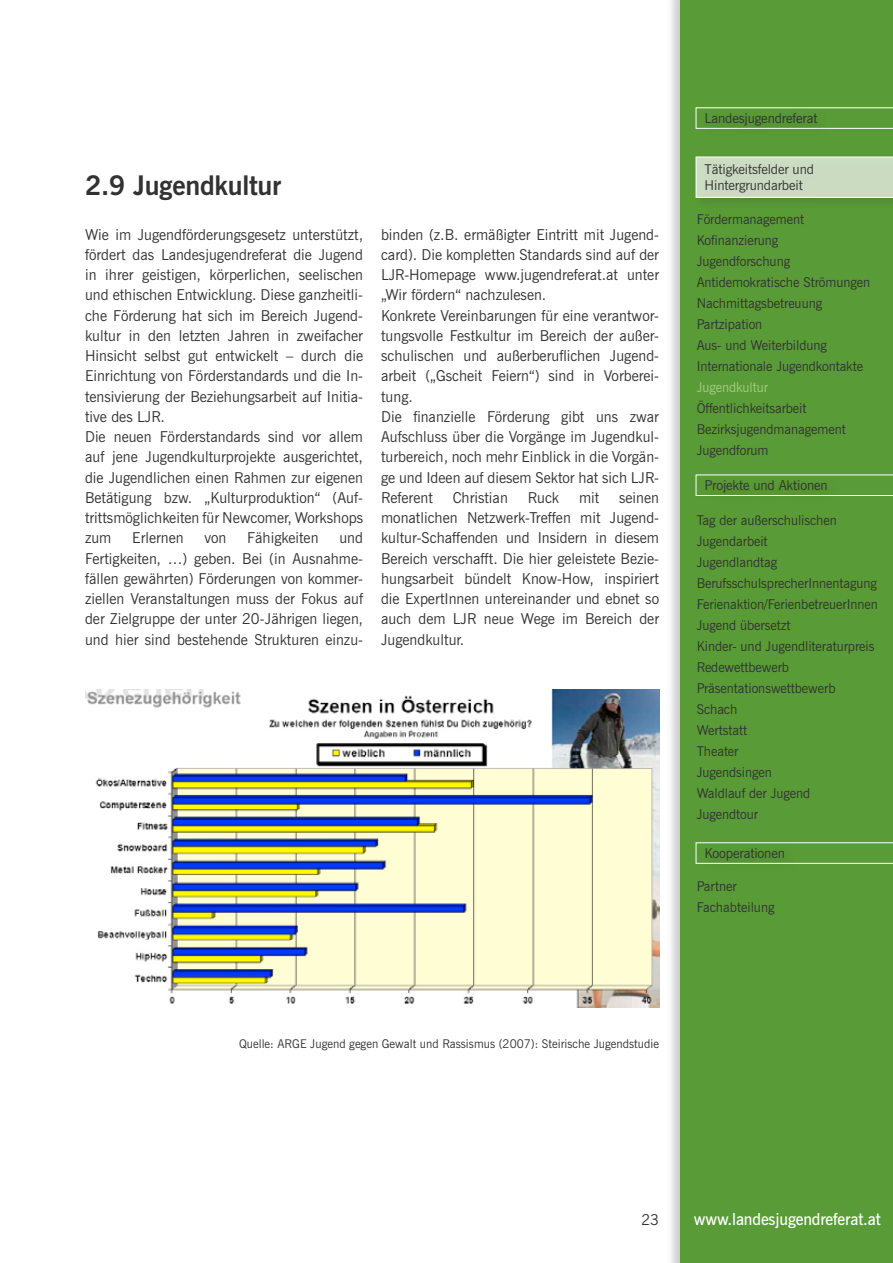
<style>
.page{position:relative;width:893px;height:1263px;background:#fff}
.page>*{position:absolute;margin:0;border:0;box-sizing:border-box;transform-origin:0 0}
.t1{font:700 27px "News Gothic BT";letter-spacing:-.01em;color:#323232}
.t2{font:600 16.5px "News Gothic BT";letter-spacing:-.01em;color:#fff}
.t3{font:15px/20.2px "News Gothic BT";color:#323232}
.t4{font:13.5px/21px "News Gothic BT";letter-spacing:-.005em;color:#323232}
.t5{font:13.5px "News Gothic BT";letter-spacing:-.005em;color:#a5cd84}
.t6{font:12px "News Gothic BT";color:#323232}
</style>
<div class="page">
<div style="left:666px;top:0;width:227px;height:1263px;background:#323232;opacity:.25"></div>
<div style="left:680px;top:0;width:213px;height:1263px;background:#599b36"></div>
<div style="left:692px;top:104px;width:201px;height:43px;background:#323232;opacity:.25"></div>
<svg style="left:696px;top:108px;width:197px;height:20px"></svg>
<svg style="left:696px;top:475px;width:197px;height:21px"></svg>
<div style="left:692px;top:839px;width:201px;height:43px;background:#323232;opacity:.25"></div>
<svg style="left:696px;top:843px;width:197px;height:20px"></svg>
<div style="left:692px;top:153px;width:201px;height:63px;background:#323232;opacity:.25"></div>
<div style="left:696px;top:157px;width:197px;height:40px;background:#cadbc2"></div>
<img style="left:85px;top:689px;width:574px;height:318px">
<h1 class="t1" style="left:85px;top:169px;width:198px">2.9 Jugendkultur</h1>
<p class="t3" style="left:85px;top:224px;width:280px">Wie im Jugendförderungsgesetz unterstützt, fördert das Landesjugendreferat die Jugend in ihrer geistigen, körperlichen, seelischen und ethischen Entwicklung. Diese ganzheitli&shy;che Förderung hat sich im Bereich Jugend&shy;kultur in den letzten Jahren in zweifacher Hinsicht selbst gut entwickelt – durch die Einrichtung von Förderstandards und die In&shy;tensivierung der Beziehungsarbeit auf Initia&shy;tive des LJR.<br>Die neuen Förderstandards sind vor allem auf jene Jugendkulturprojekte ausgerichtet, die Jugendlichen einen Rahmen zur eigenen Betätigung bzw. „Kulturproduktion“ (Auf&shy;trittsmöglichkeiten für Newcomer, Workshops zum</p>
<p class="t3" style="left:85px;top:528px;width:280px;text-align:justify;text-indent:254px">und Fertigkeiten, …) geben. Bei (in Ausnahme&shy;fällen gewährten) Förderungen von kommer&shy;ziellen Veranstaltungen muss der Fokus auf der Zielgruppe der unter 20-Jährigen liegen, und hier sind bestehende Strukturen einzu-</p>
<p class="t3" style="left:132px;top:528px;width:53px">Erlernen</p>
<p class="t3" style="left:205px;top:528px;width:24px">von</p>
<p class="t3" style="left:247px;top:528px;width:73px">Fähigkeiten</p>
<p class="t3" style="left:381px;top:224px;width:280px">binden (z.B. ermäßigter Eintritt mit Jugend&shy;card). Die kompletten Standards sind auf der LJR-Homepage www.jugendreferat.at unter „Wir fördern“ nachzulesen.<br>Konkrete Vereinbarungen für eine verantwor&shy;tungsvolle Festkultur im Bereich der außer&shy;schulischen und außerberuflichen Jugend&shy;arbeit („Gscheit Feiern“) sind in Vorberei&shy;tung.<br>Die finanzielle Förderung gibt uns zwar Aufschluss über die Vorgänge im Jugendkul&shy;turbereich, noch mehr Einblick in die Vorgän&shy;ge und Ideen auf diesem Sektor hat sich LJR-Referent</p>
<p class="t3" style="left:453px;top:487px;width:57px">Christian</p>
<p class="t3" style="left:528px;top:487px;width:33px">Ruck</p>
<p class="t3" style="left:579px;top:487px;width:22px">mit</p>
<p class="t3" style="left:381px;top:487px;width:280px;text-align:justify;text-indent:238px">seinen monatlichen Netzwerk-Treffen mit Jugend&shy;kultur-Schaffenden und Insidern in diesem Bereich verschafft. Die hier geleistete Bezie&shy;hungsarbeit bündelt Know-How, inspiriert die ExpertInnen untereinander und ebnet so auch dem LJR neue Wege im Bereich der Jugendkultur.</p>
<p class="t4" style="left:705px;top:108px;width:114px">Landesjugendreferat</p>
<p class="t4" style="left:705px;top:161px;width:111px;line-height:16.2px">Tätigkeitsfelder und<br>Hintergrundarbeit</p>
<p class="t4" style="left:697px;top:208px;width:175px">Fördermanagement<br>Kofinanzierung<br>Jugendforschung<br>Antidemokratische Strömungen<br>Nachmittagsbetreuung<br>Partzipation<br>Aus- und Weiterbildung<br>Internationale Jugendkontakte</p>
<p class="t5" style="left:697px;top:379px;width:73px">Jugendkultur</p>
<p class="t4" style="left:697px;top:397px;width:151px">Öffentlichkeitsarbeit<br>Bezirksjugendmanagement<br>Jugendforum</p>
<p class="t4" style="left:705px;top:475px;width:125px">Projekte und Aktionen</p>
<p class="t4" style="left:697px;top:509px;width:183px">Tag der außerschulischen<br>Jugendarbeit<br>Jugendlandtag<br>BerufsschulsprecherInnentagung<br>Ferienaktion/FerienbetreuerInnen<br>Jugend übersetzt<br>Kinder- und Jugendliteraturpreis<br>Redewettbewerb<br>Präsentationswettbewerb<br>Schach<br>Wertstatt<br>Theater<br>Jugendsingen<br>Waldlauf der Jugend<br>Jugendtour</p>
<p class="t4" style="left:705px;top:843px;width:82px">Kooperationen</p>
<p class="t4" style="left:697px;top:875px;width:79px">Partner<br>Fachabteilung</p>
<p class="t6" style="left:239px;top:1037px;width:422px">Quelle: ARGE Jugend gegen Gewalt und Rassismus (2007): Steirische Jugendstudie</p>
<p class="t3" style="left:641px;top:1209px;width:19px">23</p>
<p class="t2" style="left:694px;top:1209px;width:189px">www.landesjugendreferat.at</p>
</div>
